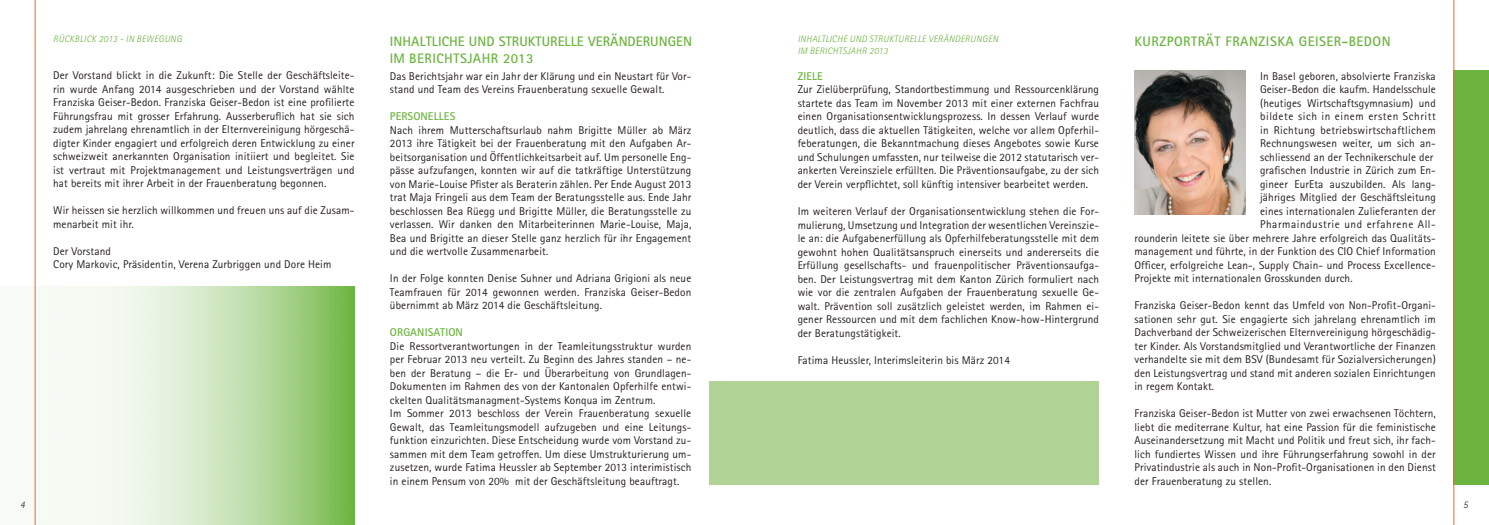
<style>
.page{position:relative;width:1489px;height:525px;background:#fff}
.page>*{position:absolute;margin:0;border:0;box-sizing:border-box;transform-origin:0 0}
.t1{font:700 13.75px/16.2px "Rotis Sans Serif";letter-spacing:.005em;color:#6cb43f}
.t2{font:700 13.75px "Rotis Sans Serif";letter-spacing:.035em;color:#6cb43f}
.t3{font:11.25px/13.5px "Rotis Sans Serif";letter-spacing:.01em;color:#231f20;text-align:justify}
.t4{font:11.25px "Rotis Sans Serif";letter-spacing:.05em;color:#231f20}
.t5{font:700 11.25px "Rotis Sans Serif";letter-spacing:.01em;color:#6cb43f}
.t6{font:italic 300 10px "Rotis Sans Serif";color:#231f20}
.t7{font:italic 300 9.38px/11.2px "Rotis Sans Serif";letter-spacing:.035em;color:#6cb43f}
</style>
<div class="page">
<svg style="left:34px;top:286px;width:320px;height:238px"></svg>
<div style="left:1453px;top:71px;width:35px;height:413px;background:#6cb43f"></div>
<img style="left:1134px;top:71px;width:111px;height:143px">
<div style="left:709px;top:381px;width:389px;height:103px;background:#b2d396"></div>
<hr style="left:1453px;top:1px;width:1px;height:523px;background:#f26430">
<hr style="left:35px;top:1px;width:1px;height:523px;background:#f26430">
<p class="t7" style="left:53px;top:34px;width:130px">RÜCKBLICK 2013 - IN BEWEGUNG</p>
<p class="t2" style="left:1134px;top:33px;width:257px">KURZPORTRÄT FRANZISKA GEISER-BEDON</p>
<p class="t3" style="left:1259px;top:69px;width:177px">In Basel geboren, absolvierte Franziska</p>
<p class="t3" style="left:1259px;top:82px;width:177px">Geiser-Bedon die kaufm. Handelsschule</p>
<p class="t3" style="left:1259px;top:96px;width:177px">(heutiges Wirtschaftsgymnasium) und</p>
<p class="t4" style="left:1259px;top:109px;width:177px">bildete sich in einem ersten Schritt</p>
<p class="t3" style="left:1259px;top:123px;width:177px">in Richtung betriebswirtschaftlichem</p>
<p class="t3" style="left:1259px;top:136px;width:177px">Rechnungswesen weiter, um sich an-</p>
<p class="t3" style="left:1259px;top:150px;width:175px">schliessend an der Technikerschule der</p>
<p class="t3" style="left:1259px;top:163px;width:177px">grafischen Industrie in Zürich zum En-</p>
<p class="t3" style="left:1259px;top:177px;width:177px">gineer EurEta auszubilden. Als lang-</p>
<p class="t3" style="left:1259px;top:190px;width:177px">jähriges Mitglied der Geschäftsleitung</p>
<p class="t3" style="left:1259px;top:204px;width:177px">eines internationalen Zulieferanten der</p>
<p class="t4" style="left:1259px;top:217px;width:177px">Pharmaindustrie und erfahrene All-</p>
<p class="t3" style="left:1134px;top:231px;width:303px">rounderin leitete sie über mehrere Jahre erfolgreich das Qualitäts-</p>
<p class="t3" style="left:1134px;top:244px;width:303px">management und führte, in der Funktion des CIO Chief Information</p>
<p class="t3" style="left:1134px;top:258px;width:303px">Officer, erfolgreiche Lean-, Supply Chain- und Process Excellence-</p>
<p class="t3" style="left:1134px;top:271px;width:220px">Projekte mit internationalen Grosskunden durch.</p>
<p class="t3" style="left:1134px;top:298px;width:303px">Franziska Geiser-Bedon kennt das Umfeld von Non-Profit-Organi&shy;sationen sehr gut. Sie engagierte sich jahrelang ehrenamtlich im Dachverband der Schweizerischen Elternvereinigung hörgeschädig&shy;ter Kinder. Als Vorstandsmitglied und Verantwortliche der Finanzen verhandelte sie mit dem BSV (Bundesamt für Sozialversicherungen) den Leistungsvertrag und stand mit anderen sozialen Einrichtungen in regem Kontakt.</p>
<p class="t3" style="left:1134px;top:406px;width:303px">Franziska Geiser-Bedon ist Mutter von zwei erwachsenen Töchtern, liebt die mediterrane Kultur, hat eine Passion für die feministische Auseinandersetzung mit Macht und Politik und freut sich, ihr fach&shy;lich fundiertes Wissen und ihre Führungserfahrung sowohl in der Privatindustrie als auch in Non-Profit-Organisationen in den Dienst der Frauenberatung zu stellen.</p>
<p class="t1" style="left:390px;top:33px;width:303px">INHALTLICHE UND STRUKTURELLE VERÄNDERUNGEN<br>IM BERICHTSJAHR 2013</p>
<p class="t3" style="left:390px;top:69px;width:303px">Das Berichtsjahr war ein Jahr der Klärung und ein Neustart für Vor&shy;stand und Team des Vereins Frauenberatung sexuelle Gewalt.</p>
<p class="t5" style="left:390px;top:109px;width:67px">PERSONELLES</p>
<p class="t3" style="left:390px;top:123px;width:303px">Nach ihrem Mutterschaftsurlaub nahm Brigitte Müller ab März 2013 ihre Tätigkeit bei der Frauenberatung mit den Aufgaben Ar&shy;beitsorganisation und Öffentlichkeitsarbeit auf. Um personelle Eng&shy;pässe aufzufangen, konnten wir auf die tatkräftige Unterstützung von Marie-Louise Pfister als Beraterin zählen. Per Ende August 2013 trat Maja Fringeli aus dem Team der Beratungsstelle aus. Ende Jahr beschlossen Bea Rüegg und Brigitte Müller, die Beratungsstelle zu verlassen. Wir danken den Mitarbeiterinnen Marie-Louise, Maja, Bea und Brigitte an dieser Stelle ganz herzlich für ihr Engagement und die wertvolle Zusammenarbeit.</p>
<p class="t3" style="left:390px;top:271px;width:303px">In der Folge konnten Denise Suhner und Adriana Grigioni als neue Teamfrauen für 2014 gewonnen werden. Franziska Geiser-Bedon übernimmt ab März 2014 die Geschäftsleitung.</p>
<p class="t5" style="left:390px;top:325px;width:74px">ORGANISATION</p>
<p class="t3" style="left:390px;top:339px;width:303px;text-align:left">Die Ressortverantwortungen in der Teamleitungsstruktur wurden per Februar 2013 neu verteilt. Zu Beginn des Jahres standen – ne&shy;ben der Beratung – die Er- und Überarbeitung von Grundlagen-Dokumenten im Rahmen des von der Kantonalen Opferhilfe entwi&shy;ckelten Qualitätsmanagment-Systems Konqua im Zentrum.<br>Im Sommer 2013 beschloss der Verein Frauenberatung sexuelle Gewalt, das Teamleitungsmodell aufzugeben und eine Leitungs&shy;funktion einzurichten. Diese Entscheidung wurde vom Vorstand zu&shy;sammen mit dem Team getroffen. Um diese Umstrukturierung um&shy;zusetzen, wurde Fatima Heussler ab September 2013 interimistisch in einem Pensum von 20% mit der Geschäftsleitung beauftragt.</p>
<p class="t7" style="left:797px;top:34px;width:202px">INHALTLICHE UND STRUKTURELLE VERÄNDERUNGEN<br>IM BERICHTSJAHR 2013</p>
<p class="t3" style="left:53px;top:68px;width:303px">Der Vorstand blickt in die Zukunft: Die Stelle der Geschäftsleite&shy;rin wurde Anfang 2014 ausgeschrieben und der Vorstand wählte Franziska Geiser-Bedon. Franziska Geiser-Bedon ist eine profilierte Führungsfrau mit grosser Erfahrung. Ausserberuflich hat sie sich zudem jahrelang ehrenamtlich in der Elternvereinigung hörgeschä&shy;digter Kinder engagiert und erfolgreich deren Entwicklung zu einer schweizweit anerkannten Organisation initiiert und begleitet. Sie ist vertraut mit Projektmanagement und Leistungsverträgen und hat bereits mit ihrer Arbeit in der Frauenberatung begonnen.</p>
<p class="t3" style="left:53px;top:203px;width:303px">Wir heissen sie herzlich willkommen und freuen uns auf die Zusam&shy;menarbeit mit ihr.</p>
<p class="t3" style="left:53px;top:244px;width:280px">Der Vorstand<br>Cory Markovic, Präsidentin, Verena Zurbriggen und Dore Heim</p>
<p class="t5" style="left:797px;top:69px;width:27px">ZIELE</p>
<p class="t3" style="left:797px;top:83px;width:303px">Zur Zielüberprüfung, Standortbestimmung und Ressourcenklärung startete das Team im November 2013 mit einer externen Fachfrau einen Organisationsentwicklungsprozess. In dessen Verlauf wurde deutlich, dass die aktuellen Tätigkeiten, welche vor allem Opferhil&shy;feberatungen, die Bekanntmachung dieses Angebotes sowie Kurse und Schulungen umfassten, nur teilweise die 2012 statutarisch ver&shy;ankerten Vereinsziele erfüllten. Die Präventionsaufgabe, zu der sich der Verein verpflichtet, soll künftig intensiver bearbeitet werden.</p>
<p class="t3" style="left:797px;top:204px;width:303px">Im weiteren Verlauf der Organisationsentwicklung stehen die For&shy;mulierung, Umsetzung und Integration der wesentlichen Vereinszie&shy;le an: die Aufgabenerfüllung als Opferhilfeberatungsstelle mit dem gewohnt hohen Qualitätsanspruch einerseits und andererseits die Erfüllung gesellschafts- und frauenpolitischer Präventionsaufga&shy;ben. Der Leistungsvertrag mit dem Kanton Zürich formuliert nach wie vor die zentralen Aufgaben der Frauenberatung sexuelle Ge&shy;walt. Prävention soll zusätzlich geleistet werden, im Rahmen ei&shy;gener Ressourcen und mit dem fachlichen Know-how-Hintergrund der Beratungstätigkeit.</p>
<p class="t3" style="left:797px;top:353px;width:214px">Fatima Heussler, Interimsleiterin bis März 2014</p>
<p class="t6" style="left:20px;top:498px;width:6px">4</p>
<p class="t6" style="left:1463px;top:498px;width:6px">5</p>
</div>
